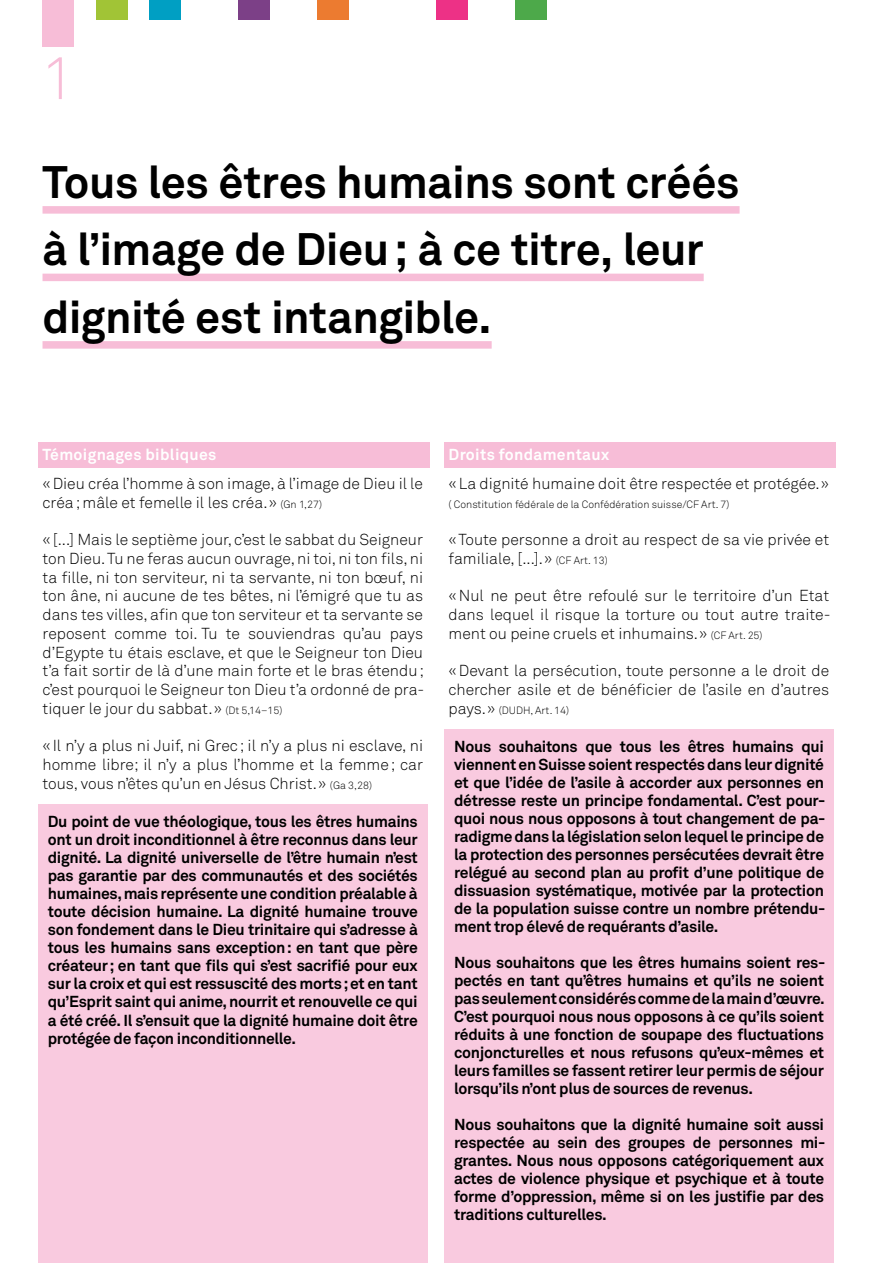
<style>
.page{position:relative;width:893px;height:1263px;background:#fff}
.page>*{position:absolute;margin:0;border:0;box-sizing:border-box;transform-origin:0 0}
.t1{font:300 60px "Akkurat";color:#f7bdd7}
.t2{font:700 45px/67.5px "Akkurat";letter-spacing:-.01em;color:#000}
.t3{font:700 15.75px/18px "Akkurat";letter-spacing:-.02em;color:#000;text-align:justify}
.t4{font:300 15.75px/18.8px "Akkurat";color:#000}
.t5{font:700 15.75px "Akkurat";letter-spacing:.02em;color:#fff}
.t6{font:300 10.5px "Akkurat";color:#000}
.s1{font-size:10.5px}
.s2{font-size:15.75px}
</style>
<div class="page">
<div style="left:444px;top:729px;width:389px;height:534px;background:#f9cadf"></div>
<div style="left:38px;top:804px;width:389px;height:459px;background:#f9cadf"></div>
<div style="left:43px;top:206px;width:697px;height:8px;background:#f7bdd7"></div>
<div style="left:43px;top:274px;width:661px;height:7px;background:#f7bdd7"></div>
<div style="left:43px;top:341px;width:449px;height:8px;background:#f7bdd7"></div>
<div style="left:38px;top:442px;width:391px;height:26px;background:#f7bdd7"></div>
<div style="left:444px;top:442px;width:392px;height:26px;background:#f7bdd7"></div>
<div style="left:96px;top:0;width:32px;height:19px;background:#a1c436"></div>
<div style="left:149px;top:0;width:32px;height:19px;background:#009fc3"></div>
<div style="left:238px;top:0;width:32px;height:19px;background:#7c4087"></div>
<div style="left:317px;top:0;width:32px;height:19px;background:#ec7b30"></div>
<div style="left:436px;top:0;width:32px;height:19px;background:#ed3186"></div>
<div style="left:515px;top:0;width:32px;height:19px;background:#4da94a"></div>
<div style="left:43px;top:0;width:31px;height:47px;background:#f7bdd7"></div>
<h1 class="t1" style="left:41px;top:40px;width:36px">1</h1>
<h2 class="t2" style="left:43px;top:147px;width:699px">Tous les êtres humains sont créés à l’image de Dieu; à ce titre, leur dignité est intangible.</h2>
<p class="t5" style="left:43px;top:445px;width:175px">Témoignages bibliques</p>
<p class="t5" style="left:449px;top:445px;width:162px">Droits fondamentaux</p>
<p class="t4" style="left:43px;top:474px;width:382px">«Dieu créa l’homme à son image, à l’image de Dieu il le créa; mâle et femelle il les créa.» <span class="s1">(Gn 1,27)</span></p>
<p class="t4" style="left:43px;top:530px;width:383px;text-align:justify">«[...] Mais le septième jour, c’est le sabbat du Seigneur ton Dieu. Tu ne feras aucun ouvrage, ni toi, ni ton fils, ni ta fille, ni ton serviteur, ni ta servante, ni ton bœuf, ni ton âne, ni aucune de tes bêtes, ni l’émigré que tu as dans tes villes, afin que ton serviteur et ta servante se reposent comme toi. Tu te souviendras qu’au pays d’Egypte tu étais esclave, et que le Seigneur ton Dieu t’a fait sortir de là d’une main forte et le bras étendu; c’est pourquoi le Seigneur ton Dieu t’a ordonné de pra&shy;tiquer le jour du sabbat.» <span class="s1">(Dt 5,14–15)</span></p>
<p class="t4" style="left:43px;top:736px;width:382px;text-align:justify">«Il n’y a plus ni Juif, ni Grec; il n’y a plus ni esclave, ni homme libre; il n’y a plus l’homme et la femme; car tous, vous n’êtes qu’un en Jésus Christ.» <span class="s1">(Ga 3,28)</span></p>
<p class="t3" style="left:48px;top:813px;width:371px">Du point de vue théologique, tous les êtres humains ont un droit inconditionnel à être reconnus dans leur dignité. La dignité universelle de l’être humain n’est pas garantie par des communautés et des sociétés humaines, mais représente une condition préalable à toute décision humaine. La dignité humaine trouve son fondement dans le Dieu trinitaire qui s’adresse à tous les humains sans exception: en tant que père créateur; en tant que fils qui s’est sacrifié pour eux sur la croix et qui est ressuscité des morts; et en tant qu’Esprit saint qui anime, nourrit et renouvelle ce qui a été créé. Il s’ensuit que la dignité humaine doit être protégée de façon inconditionnelle.</p>
<p class="t4" style="left:449px;top:474px;width:382px">«La dignité humaine doit être respectée et protégée.»</p>
<p class="t6" style="left:449px;top:497px;width:282px">( Constitution fédérale de la Confédération suisse/CF Art. 7)</p>
<p class="t4" style="left:449px;top:530px;width:382px">«Toute personne a droit au respect de sa vie privée et familiale, [...].» <span class="s1">(CF Art. 13)</span></p>
<p class="t4" style="left:449px;top:586px;width:383px;text-align:justify">«Nul ne peut être refoulé sur le territoire d’un Etat dans lequel il risque la torture ou tout autre traite&shy;ment ou peine cruels et inhumains.» <span class="s1">(CF Art. 25)</span></p>
<p class="t4" style="left:449px;top:661px;width:382px">«Devant la persécution, toute personne a le droit de chercher asile et de bénéficier de l’asile en d’autres</p>
<p class="t6" style="left:449px;top:704px;width:122px"><span class="s2">pays.»</span> (DUDH, Art. 14)</p>
<p class="t3" style="left:454px;top:737px;width:373px">Nous souhaitons que tous les êtres humains qui viennent en Suisse soient respectés dans leur dignité et que l’idée de l’asile à accorder aux personnes en détresse reste un principe fondamental. C’est pour&shy;quoi nous nous opposons à tout changement de pa&shy;radigme dans la législation selon lequel le principe de la protection des personnes persécutées devrait être relégué au second plan au profit d’une politique de dissuasion systématique, motivée par la protection de la population suisse contre un nombre prétendu&shy;ment trop élevé de requérants d’asile.</p>
<p class="t3" style="left:454px;top:953px;width:373px">Nous souhaitons que les êtres humains soient res&shy;pectés en tant qu’êtres humains et qu’ils ne soient pas seulement considérés comme de la main d’œuvre.<br>C’est pourquoi nous nous opposons à ce qu’ils soient réduits à une fonction de soupape des fluctuations conjoncturelles et nous refusons qu’eux-mêmes et leurs familles se fassent retirer leur permis de séjour lorsqu’ils n’ont plus de sources de revenus.</p>
<p class="t3" style="left:454px;top:1115px;width:373px">Nous souhaitons que la dignité humaine soit aussi respectée au sein des groupes de personnes mi&shy;grantes. Nous nous opposons catégoriquement aux actes de violence physique et psychique et à toute forme d’oppression, même si on les justifie par des traditions culturelles.</p>
</div>
